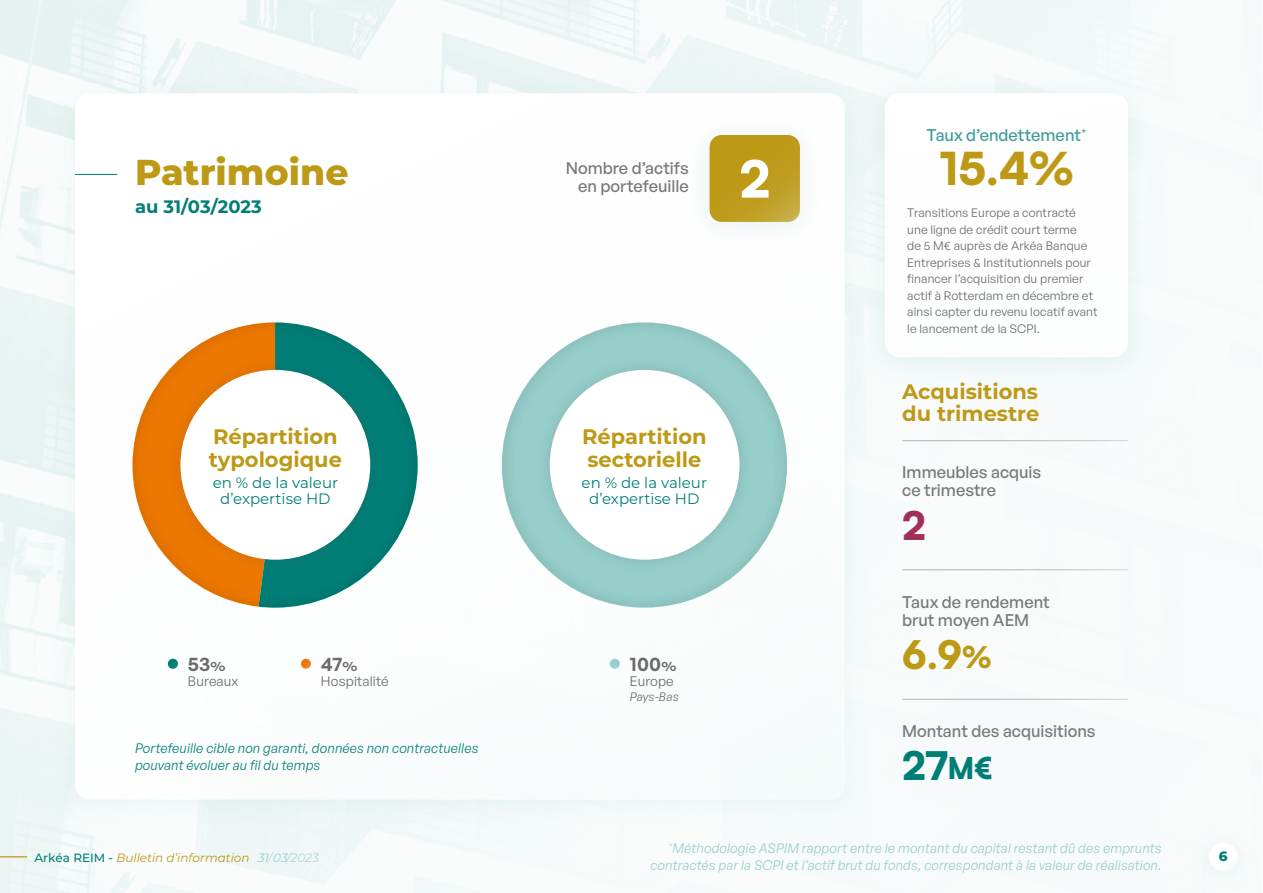
<style>
.page{position:relative;width:1263px;height:893px;background:#fff}
.page>*{position:absolute;margin:0;border:0;box-sizing:border-box;transform-origin:0 0}
.t1{font:900 50.7px "Satoshi";color:#fff}
.t2{font:900 45px "Satoshi";color:#bd9916}
.t3{font:900 39px "Satoshi";color:#bd9916}
.t4{font:900 39px "Satoshi";color:#007e76}
.t5{font:900 39px "Satoshi";color:#a03058}
.t6{font:800 36px "Montserrat";color:#bd9916}
.t7{font:700 21px/22.5px "Montserrat";color:#bd9916}
.t8{font:600 19.5px "General Sans";letter-spacing:.005em;color:#6b6b6b}
.t9{font:700 18px "Montserrat";color:#007e76}
.t10{font:500 16.5px/18px "General Sans";color:#787879}
.t11{font:500 16.5px "General Sans";color:#409e98}
.t12{font:15px/16.5px "Montserrat";color:#007e76;text-align:center}
.t13{font:italic 13.5px/16.5px "General Sans";letter-spacing:.01em;color:#96ceca;text-align:right}
.t14{font:italic 13.5px/16.5px "General Sans";letter-spacing:.01em;color:#007e76}
.t15{font:13.5px "General Sans";letter-spacing:.01em;color:#6b6b6b}
.t16{font:800 13.5px "Montserrat";color:#007e76}
.t17{font:12px/16.5px "General Sans";letter-spacing:.01em;color:#6b6b6b}
.t18{font:italic 12px "Montserrat";color:#bd9916}
.t19{font:italic 12px "General Sans";letter-spacing:.005em;color:#6b6b6b}
.s1{font-size:13.5px}
.s2{font-size:29.7px}
.s3{font-weight:500;font-style:normal;color:#007e76}
.s4{color:#96ceca}
.s5{font-weight:300;color:#96ceca}
</style>
<div class="page">
<img style="left:0;top:0;width:1175px;height:893px">
<div style="left:51px;top:74px;width:818px;height:754px;background:#f1f7f7"></div>
<div style="left:75px;top:93px;width:770px;height:707px;background:#fff;border-radius:15px"></div>
<hr style="left:75px;top:174px;width:42px;height:1px;background:#007e76">
<svg style="left:301px;top:659px;width:10px;height:10px"></svg>
<svg style="left:168px;top:659px;width:10px;height:10px"></svg>
<div style="left:610px;top:659px;width:10px;height:10px;background:#96ceca;border-radius:50%"></div>
<div style="left:0;top:831px;width:52px;height:57px;background:#eef6f5"></div>
<svg style="left:0;top:856px;width:27px;height:1px"></svg>
<div style="left:1187px;top:823px;width:73px;height:70px;background:#f8fafa"></div>
<div style="left:1209px;top:842px;width:29px;height:29px;background:#fff;border-radius:50%"></div>
<div style="left:879px;top:415px;width:272px;height:57px;background:#f8fbfb"></div>
<hr style="left:902px;top:440px;width:226px;height:1px;background:#b5b5b5">
<div style="left:879px;top:674px;width:272px;height:56px;background:#f7fafa"></div>
<hr style="left:902px;top:699px;width:226px;height:1px;background:#b5b5b5">
<div style="left:879px;top:545px;width:272px;height:56px;background:#f9fbfb"></div>
<hr style="left:902px;top:569px;width:226px;height:1px;background:#b5b5b5">
<svg style="left:709px;top:135px;width:91px;height:87px;background:#be9c1f"></svg>
<div style="left:489px;top:312px;width:311px;height:295px;background:#4b4b4d;opacity:.2"></div>
<div style="left:535px;top:355px;width:219px;height:219px;background:#95cdc9"></div>
<div style="left:550px;top:370px;width:189px;height:190px;background:#fff;border-radius:50%"></div>
<div style="left:120px;top:312px;width:311px;height:295px;background:#4b4b4d;opacity:.2"></div>
<div style="left:166px;top:355px;width:219px;height:219px;background:#4b4b4d;opacity:.2"></div>
<div style="left:180px;top:370px;width:190px;height:190px;background:#fff;border-radius:50%"></div>
<div style="left:857px;top:68px;width:299px;height:320px;background:#f3f8f8"></div>
<div style="left:885px;top:93px;width:243px;height:264px;background:#fff;border-radius:15px"></div>
<h3 class="t6" style="left:135px;top:146px;width:215px">Patrimoine</h3>
<h3 class="t9" style="left:135px;top:193px;width:128px">au 31/03/2023</h3>
<h3 class="t7" style="left:209px;top:424px;width:134px">Répartition typologique</h3>
<p class="t12" style="left:213px;top:474px;width:127px">en % de la valeur d’expertise HD</p>
<h3 class="t8" style="left:188px;top:651px;width:39px">53<span class="s1">%</span></h3>
<p class="t15" style="left:188px;top:672px;width:52px">Bureaux</p>
<h3 class="t8" style="left:321px;top:651px;width:38px">47<span class="s1">%</span></h3>
<p class="t15" style="left:321px;top:672px;width:69px">Hospitalité</p>
<p class="t14" style="left:135px;top:740px;width:345px">Portefeuille cible non garanti, données non contractuelles pouvant évoluer au fil du temps</p>
<h3 class="t10" style="left:566px;top:159px;width:125px;text-align:right">Nombre d’actifs en portefeuille</h3>
<h1 class="t1" style="left:739px;top:140px;width:32px">2</h1>
<h3 class="t7" style="left:582px;top:424px;width:126px">Répartition sectorielle</h3>
<p class="t12" style="left:582px;top:474px;width:127px">en % de la valeur d’expertise HD</p>
<h3 class="t8" style="left:630px;top:651px;width:48px">100<span class="s1">%</span></h3>
<p class="t15" style="left:630px;top:672px;width:45px">Europe</p>
<p class="t19" style="left:630px;top:689px;width:50px">Pays-Bas</p>
<h3 class="t11" style="left:926px;top:125px;width:161px">Taux d’endettement<sup>*</sup></h3>
<h2 class="t2" style="left:939px;top:134px;width:136px">15.4%</h2>
<p class="t17" style="left:907px;top:204px;width:192px">Transitions Europe a contracté une ligne de crédit court terme<br>de 5 M€ auprès de Arkéa Banque<br>Entreprises &amp; Institutionnels pour financer l’acquisition du premier actif à Rotterdam en décembre et ainsi capter du revenu locatif avant le lancement de la SCPI.</p>
<h3 class="t7" style="left:902px;top:379px;width:139px">Acquisitions du trimestre</h3>
<h3 class="t10" style="left:902px;top:463px;width:141px">Immeubles acquis ce trimestre</h3>
<h3 class="t5" style="left:902px;top:496px;width:25px">2</h3>
<h3 class="t10" style="left:902px;top:592px;width:149px">Taux de rendement brut moyen AEM</h3>
<h3 class="t3" style="left:902px;top:625px;width:91px">6.9<span class="s2">%</span></h3>
<h3 class="t10" style="left:902px;top:721px;width:195px">Montant des acquisitions</h3>
<h3 class="t4" style="left:902px;top:736px;width:92px">27<span class="s2">M€</span></h3>
<p class="t13" style="left:650px;top:840px;width:513px"><sup>*</sup>Méthodologie ASPIM rapport entre le montant du capital restant dû des emprunts contractés par la SCPI et l’actif brut du fonds, correspondant à la valeur de réalisation.</p>
<p class="t18" style="left:35px;top:850px;width:286px"><span class="s3">Arkéa REIM -</span> Bulletin d’information <span class="s4">31</span><span class="s5">/</span><span class="s4">03</span><span class="s5">/2023</span></p>
<p class="t16" style="left:1219px;top:846px;width:10px">6</p>
</div>
